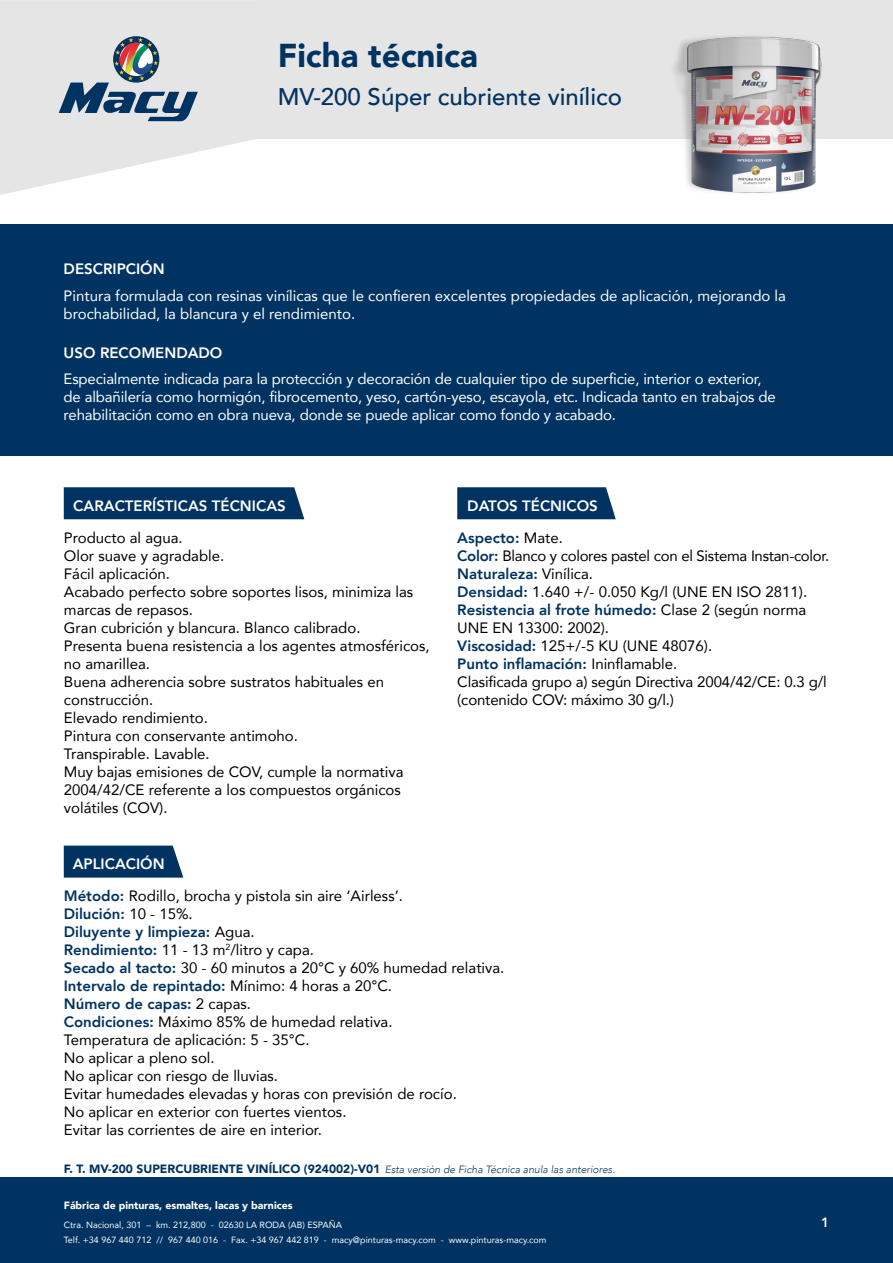
<style>
.page{position:relative;width:893px;height:1263px;background:#fff}
.page>*{position:absolute;margin:0;border:0;box-sizing:border-box;transform-origin:0 0}
.t1{font:900 33px "Avenir";color:#003361}
.t2{font:500 24px "Avenir";color:#003361}
.t3{font:15px/18px "Avenir";color:#000}
.t4{font:15px/18px "Avenir";letter-spacing:-.01em;color:#fff}
.t5{font:800 15px "Avenir";color:#fff}
.t6{font:800 13.5px "Avenir";color:#fff}
.t7{font:900 12px "Avenir";color:#003361}
.t8{font:900 10.5px "Avenir";color:#fff}
.t9{font:9px/15px "Avenir";color:#fff}
.s1{font-weight:800;color:#003361}
.s2{font-weight:300;font-style:italic;font-size:10.5px}
</style>
<div class="page">
<div style="left:257px;top:0;width:636px;height:139px;background:#e6e5e5"></div>
<div style="left:0;top:1178px;width:733px;height:85px;background:#003361"></div>
<div style="left:730px;top:1178px;width:163px;height:85px;background:#003361"></div>
<img style="left:674px;top:36px;width:148px;height:157px">
<svg style="left:0;top:0;width:257px;height:195px;fill:#e6e5e5"></svg>
<svg style="left:59px;top:36px;width:139px;height:85px;background:#a3aeb9"></svg>
<div style="left:0;top:224px;width:893px;height:231px;background:#003361"></div>
<div style="left:64px;top:487px;width:240px;height:32px;background:#003361"></div>
<svg style="left:457px;top:487px;width:159px;height:32px;background:#0a3b67"></svg>
<svg style="left:64px;top:846px;width:119px;height:32px;background:#0d3d69"></svg>
<h1 class="t1" style="left:278px;top:28px;width:201px">Ficha técnica</h1>
<h2 class="t2" style="left:278px;top:76px;width:346px">MV-200 Súper cubriente vinílico</h2>
<p class="t5" style="left:64px;top:257px;width:103px">DESCRIPCIÓN</p>
<p class="t4" style="left:64px;top:286px;width:724px">Pintura formulada con resinas vinílicas que le confieren excelentes propiedades de aplicación, mejorando la brochabilidad, la blancura y el rendimiento.</p>
<p class="t5" style="left:64px;top:341px;width:160px">USO RECOMENDADO</p>
<p class="t4" style="left:64px;top:370px;width:714px">Especialmente indicada para la protección y decoración de cualquier tipo de superficie, interior o exterior, de albañilería como hormigón, fibrocemento, yeso, cartón-yeso, escayola, etc. Indicada tanto en trabajos de rehabilitación como en obra nueva, donde se puede aplicar como fondo y acabado.</p>
<p class="t5" style="left:73px;top:494px;width:214px">CARACTERÍSTICAS TÉCNICAS</p>
<p class="t5" style="left:467px;top:494px;width:132px">DATOS TÉCNICOS</p>
<p class="t3" style="left:64px;top:528px;width:367px">Producto al agua.<br>Olor suave y agradable.<br>Fácil aplicación.<br>Acabado perfecto sobre soportes lisos, minimiza las marcas de repasos.<br>Gran cubrición y blancura. Blanco calibrado.<br>Presenta buena resistencia a los agentes atmosféricos, no amarillea.<br>Buena adherencia sobre sustratos habituales en construcción.<br>Elevado rendimiento.<br>Pintura con conservante antimoho.<br>Transpirable. Lavable.<br>Muy bajas emisiones de COV, cumple la normativa<br>2004/42/CE referente a los compuestos orgánicos volátiles (COV).</p>
<p class="t3" style="left:457px;top:528px;width:374px"><span class="s1">Aspecto:</span> Mate.<br><span class="s1">Color:</span> Blanco y colores pastel con el Sistema Instan-color.<br><span class="s1">Naturaleza:</span> Vinílica.<br><span class="s1">Densidad:</span> 1.640 +/- 0.050 Kg/l (UNE EN ISO 2811).<br><span class="s1">Resistencia al frote húmedo:</span> Clase 2 (según norma UNE EN 13300: 2002).<br><span class="s1">Viscosidad:</span> 125+/-5 KU (UNE 48076).<br><span class="s1">Punto inflamación:</span> Ininflamable.<br>Clasificada grupo a) según Directiva 2004/42/CE: 0.3 g/l (contenido COV: máximo 30 g/l.)</p>
<p class="t5" style="left:73px;top:852px;width:93px">APLICACIÓN</p>
<p class="t3" style="left:64px;top:887px;width:442px"><span class="s1">Método:</span> Rodillo, brocha y pistola sin aire ‘Airless’.<br><span class="s1">Dilución:</span> 10 - 15%.<br><span class="s1">Diluyente y limpieza:</span> Agua.<br><span class="s1">Rendimiento:</span> 11 - 13 m<sup>2</sup>/litro y capa.<br><span class="s1">Secado al tacto:</span> 30 - 60 minutos a 20°C y 60% humedad relativa.<br><span class="s1">Intervalo de repintado:</span> Mínimo: 4 horas a 20°C.<br><span class="s1">Número de capas:</span> 2 capas.<br><span class="s1">Condiciones:</span> Máximo 85% de humedad relativa.<br>Temperatura de aplicación: 5 - 35°C.<br>No aplicar a pleno sol.<br>No aplicar con riesgo de lluvias.<br>Evitar humedades elevadas y horas con previsión de rocío.<br>No aplicar en exterior con fuertes vientos.<br>Evitar las corrientes de aire en interior.</p>
<p class="t7" style="left:64px;top:1158px;width:553px">F. T. MV-200 SUPERCUBRIENTE VINÍLICO (924002)-V01 <span class="s2">Esta versión de Ficha Técnica anula las anteriores.</span></p>
<p class="t8" style="left:64px;top:1196px;width:230px">Fábrica de pinturas, esmaltes, lacas y barnices</p>
<p class="t9" style="left:64px;top:1217px;width:484px">Ctra. Nacional, 301 – km. 212,800 - 02630 LA RODA (AB) ESPAÑA<br>Telf. +34 967 440 712 // 967 440 016 - Fax. +34 967 442 819 - macy@pinturas-macy.com - www.pinturas-macy.com</p>
<p class="t6" style="left:821px;top:1212px;width:9px">1</p>
</div>
